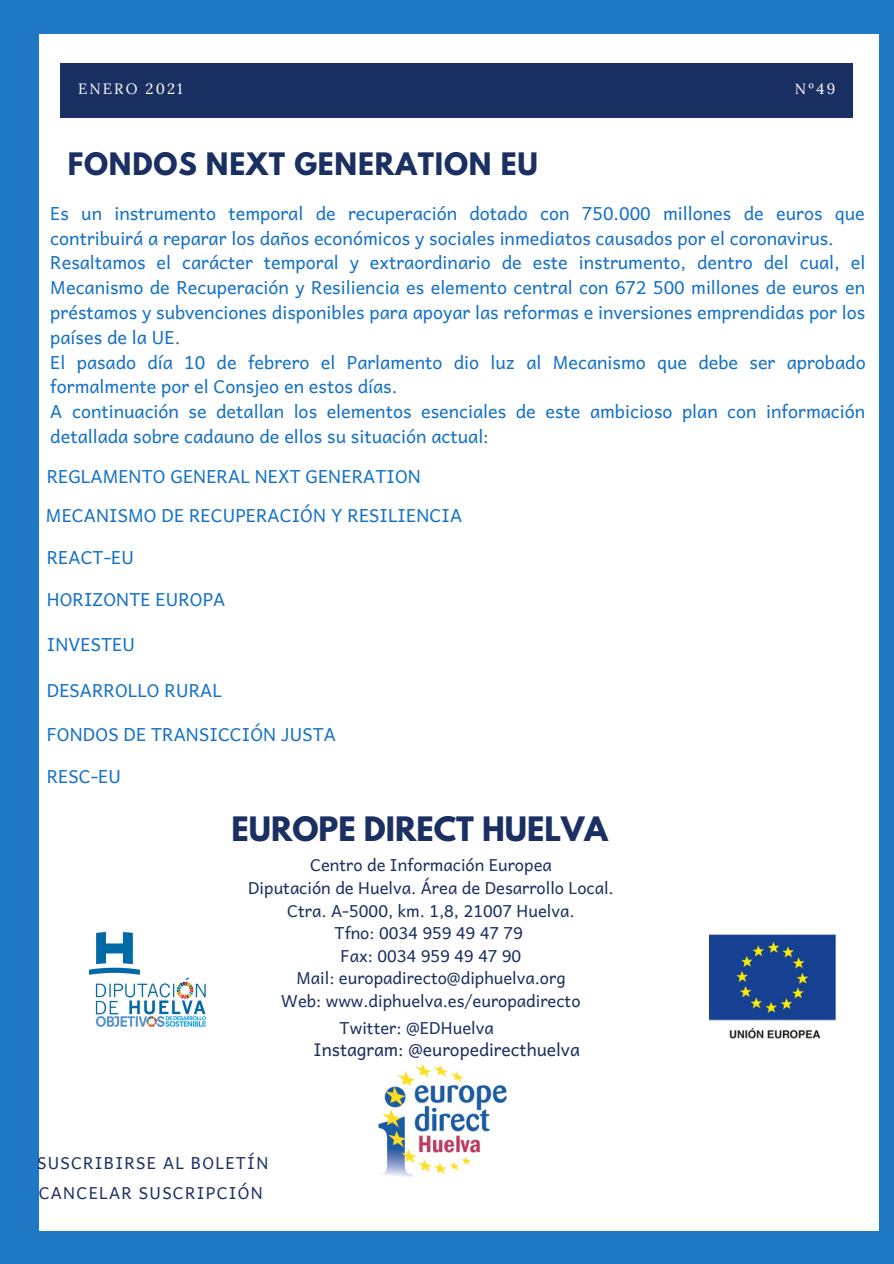
<style>
.page{position:relative;width:894px;height:1264px;background:#fff}
.page>*{position:absolute;margin:0;border:0;box-sizing:border-box;transform-origin:0 0}
.t1{font:700 29.85px "League Spartan";color:#1b3062}
.t2{font:700 27.45px "League Spartan";letter-spacing:.03em;color:#1b3062}
.t3{font:18px/24.8px "Andika";color:#1571c6}
.t4{font:17.4px "Andika";color:#1b3062}
.t5{font:16.5px "Andika";color:#1b3062}
.t6{font:16.5px "Andika";letter-spacing:.07em;color:#1b3062}
.t7{font:14.85px "Lora";letter-spacing:.14em;color:#fff}
</style>
<div class="page">
<div style="left:0;top:0;width:893px;height:1263px;background:#1f78c4"></div>
<div style="left:39px;top:34px;width:839px;height:1196px;background:#fff"></div>
<div style="left:60px;top:64px;width:792px;height:54px;background:#1b3062"></div>
<img style="left:378px;top:1064px;width:129px;height:113px">
<img style="left:89px;top:932px;width:117px;height:95px">
<img style="left:709px;top:935px;width:125px;height:103px">
<p class="t7" style="left:78px;top:79px;width:106px">ENERO 2021</p>
<p class="t7" style="left:794px;top:79px;width:42px">Nº49</p>
<p class="t2" style="left:68px;top:151px;width:471px">FONDOS NEXT GENERATION EU</p>
<p class="t3" style="left:50px;top:200px;width:815px">Es un instrumento temporal de recuperación dotado con 750.000 millones de euros que contribuirá a reparar los daños económicos y sociales inmediatos causados por el coronavirus.</p>
<p class="t3" style="left:50px;top:249px;width:816px;text-align:justify">Resaltamos el carácter temporal y extraordinario de este instrumento, dentro del cual, el Mecanismo de Recuperación y Resiliencia es elemento central con 672 500 millones de euros en préstamos y subvenciones disponibles para apoyar las reformas e inversiones emprendidas por los países de la UE.</p>
<p class="t3" style="left:50px;top:349px;width:816px">El pasado día 10 de febrero el Parlamento dio luz al Mecanismo que debe ser aprobado formalmente por el Consjeo en estos días.</p>
<p class="t3" style="left:50px;top:398px;width:816px">A continuación se detallan los elementos esenciales de este ambicioso plan con información detallada sobre cadauno de ellos su situación actual:</p>
<p class="t3" style="left:47px;top:463px;width:375px">REGLAMENTO GENERAL NEXT GENERATION</p>
<p class="t3" style="left:46px;top:502px;width:418px">MECANISMO DE RECUPERACIÓN Y RESILIENCIA</p>
<p class="t3" style="left:47px;top:544px;width:89px">REACT-EU</p>
<p class="t3" style="left:47px;top:586px;width:180px">HORIZONTE EUROPA</p>
<p class="t3" style="left:47px;top:631px;width:90px">INVESTEU</p>
<p class="t3" style="left:47px;top:677px;width:176px">DESARROLLO RURAL</p>
<p class="t3" style="left:47px;top:721px;width:291px">FONDOS DE TRANSICCIÓN JUSTA</p>
<p class="t3" style="left:47px;top:762px;width:76px">RESC-EU</p>
<p class="t1" style="left:231px;top:814px;width:378px">EUROPE DIRECT HUELVA</p>
<p class="t5" style="left:310px;top:851px;width:243px">Centro de Información Europea</p>
<p class="t5" style="left:248px;top:873px;width:367px">Diputación de Huelva. Área de Desarrollo Local.</p>
<p class="t5" style="left:287px;top:896px;width:289px">Ctra. A-5000, km. 1,8, 21007 Huelva.</p>
<p class="t5" style="left:334px;top:918px;width:190px">Tfno: 0034 959 49 47 79</p>
<p class="t5" style="left:340px;top:941px;width:182px">Fax: 0034 959 49 47 90</p>
<p class="t5" style="left:296px;top:963px;width:270px">Mail: europadirecto@diphuelva.org</p>
<p class="t5" style="left:281px;top:986px;width:301px">Web: www.diphuelva.es/europadirecto</p>
<p class="t5" style="left:339px;top:1013px;width:155px">Twitter: @EDHuelva</p>
<p class="t6" style="left:37px;top:1148px;width:233px">SUSCRIBIRSE AL BOLETÍN</p>
<p class="t6" style="left:39px;top:1178px;width:225px">CANCELAR SUSCRIPCIÓN</p>
<p class="t4" style="left:313px;top:1034px;width:268px">Instagram: @europedirecthuelva</p>
</div>
